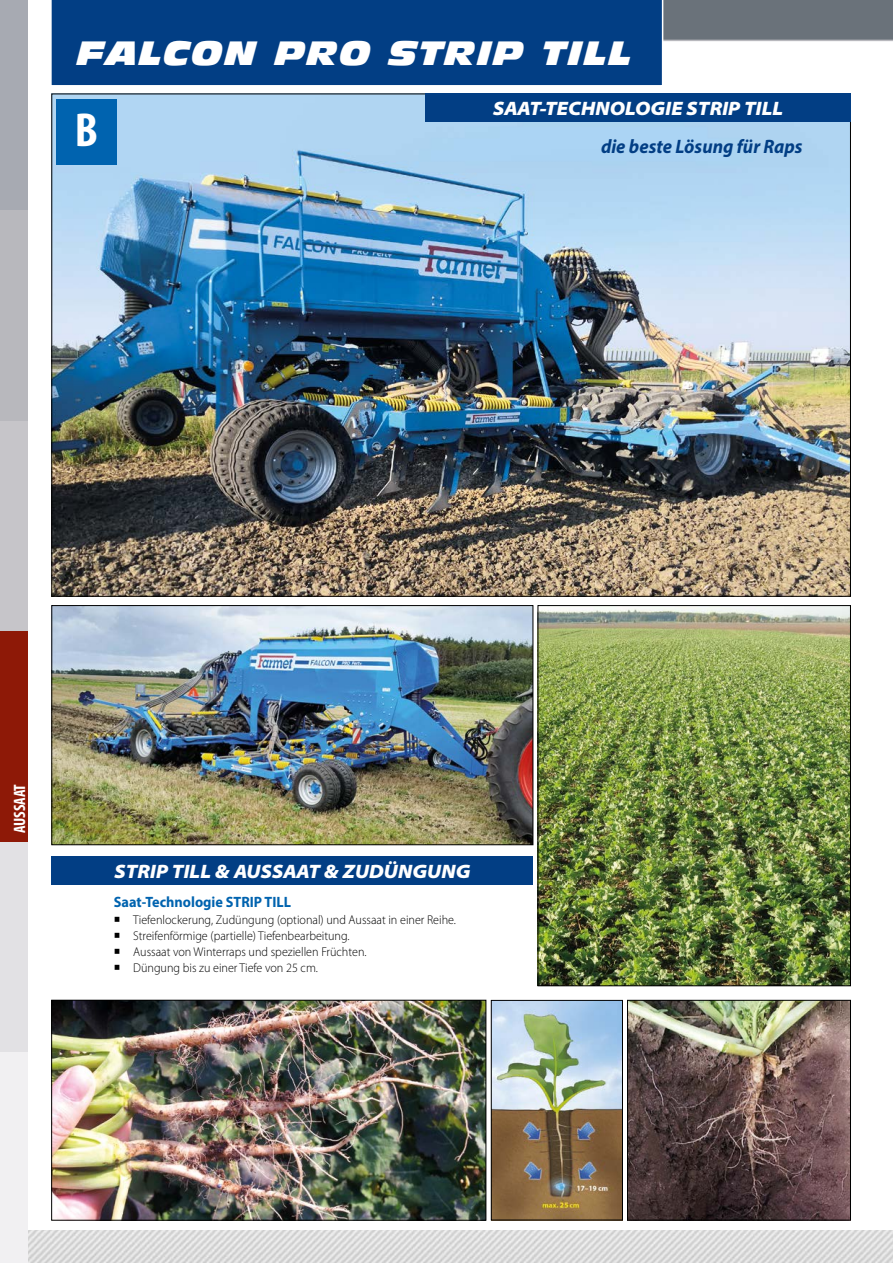
<style>
.page{position:relative;width:893px;height:1263px;background:#fff}
.page>*{position:absolute;margin:0;border:0;box-sizing:border-box;transform-origin:0 0}
.t1{font:700 condensed 48px "Myriad Pro";color:#fff}
.t2{font:italic 33px "Antique Olive Std Nord";letter-spacing:.05em;color:#fff}
.t3{font:italic 900 semi-expanded 19.5px "Myriad Pro";color:#fff}
.t4{font:italic 700 19.5px "Myriad Pro";color:#023e84;scale:.95 1}
.t5{font:700 condensed 16.5px "Myriad Pro";color:#fff}
.t6{font:700 15px "Myriad Pro";color:#0063af;scale:.95 1}
.t7{font:300 12.75px "Myriad Pro";color:#000;scale:.95 1}
</style>
<div class="page">
<img style="left:28px;top:1230px;width:865px;height:33px">
<div style="left:0;top:0;width:28px;height:210px;background:#a7aab2"></div>
<div style="left:0;top:210px;width:28px;height:211px;background:#b8b8bd"></div>
<div style="left:0;top:421px;width:28px;height:210px;background:#c6c5c9"></div>
<div style="left:0;top:631px;width:28px;height:211px;background:#8e1907"></div>
<div style="left:0;top:842px;width:28px;height:210px;background:#e2e1e4"></div>
<div style="left:0;top:1052px;width:28px;height:211px;background:#f1f0f2"></div>
<div style="left:51px;top:0;width:842px;height:40px;background:#6a727a"></div>
<hr style="left:519px;top:40px;width:374px;height:1px;background:#b8b8bd">
<div style="left:51px;top:0;width:612px;height:86px;background:#023e84"></div>
<img style="left:53px;top:1002px;width:431px;height:216px">
<div style="left:51px;top:1000px;width:435px;height:220px;border:1px solid #000"></div>
<img style="left:629px;top:1002px;width:220px;height:216px">
<div style="left:627px;top:1000px;width:224px;height:220px;border:1px solid #000"></div>
<div style="left:51px;top:856px;width:482px;height:28px;background:#023e84"></div>
<img style="left:540px;top:607px;width:309px;height:377px">
<div style="left:538px;top:605px;width:313px;height:381px;border:1px solid #000"></div>
<img style="left:53px;top:607px;width:478px;height:236px">
<div style="left:51px;top:605px;width:482px;height:240px;border:1px solid #000"></div>
<img style="left:53px;top:96px;width:796px;height:499px">
<img style="left:493px;top:1002px;width:128px;height:216px">
<div style="left:491px;top:1000px;width:132px;height:220px;border:1px solid #000"></div>
<div style="left:425px;top:94px;width:426px;height:28px;background:#023e84"></div>
<div style="left:56px;top:99px;width:60px;height:65px;background:#0063af"></div>
<h2 class="t2" style="left:77px;top:32px;width:556px">FALCON PRO STRIP TILL</h2>
<h1 class="t1" style="left:75px;top:100px;width:25px">B</h1>
<h3 class="t3" style="left:493px;top:95px;width:292px">SAAT-TECHNOLOGIE STRIP TILL</h3>
<h3 class="t4" style="left:601px;top:133px;width:214px">die beste Lösung für Raps</h3>
<p class="t5" style="left:9px;top:833px;width:51px;rotate:-90deg">AUSSAAT</p>
<h3 class="t3" style="left:114px;top:858px;width:358px">STRIP TILL &amp; AUSSAAT &amp; ZUDÜNGUNG</h3>
<p class="t6" style="left:114px;top:893px;width:188px">Saat-Technologie STRIP TILL</p>
<p class="t7" style="left:114px;top:912px;width:362px">○ Tiefenlockerung, Zudüngung (optional) und Aussaat in einer Reihe.</p>
<p class="t7" style="left:114px;top:929px;width:250px">○ Streifenförmige (partielle) Tiefenbearbeitung.</p>
<p class="t7" style="left:114px;top:945px;width:268px">○ Aussaat von Winterraps und speziellen Früchten.</p>
<p class="t7" style="left:114px;top:961px;width:216px">○ Düngung bis zu einer Tiefe von 25 cm.</p>
</div>
